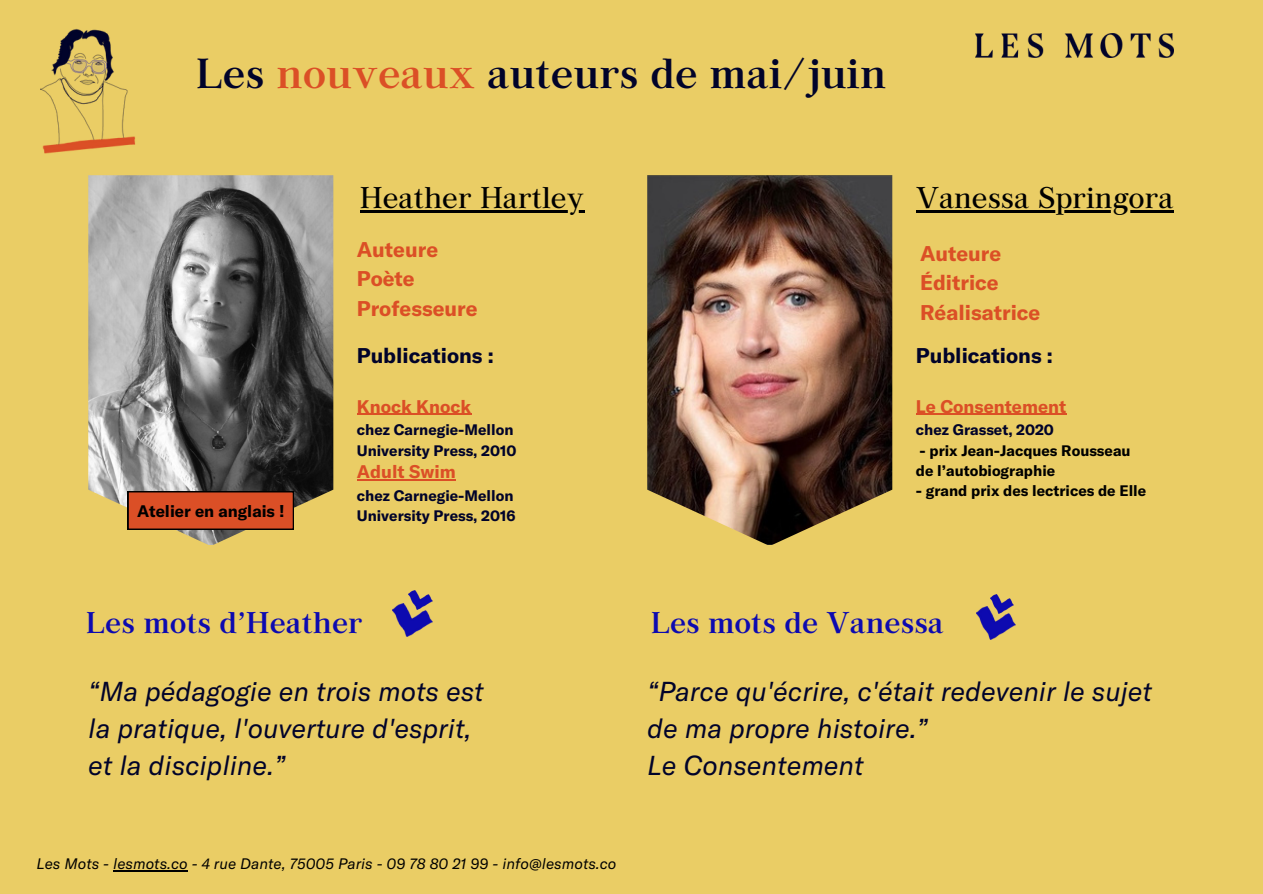
<style>
.page{position:relative;width:1263px;height:894px;background:#fff}
.page>*{position:absolute;margin:0;border:0;box-sizing:border-box;transform-origin:0 0}
.t1{font:600 42px "Archive Pro";color:#01032a}
.t2{font:600 30px "Archive Pro";color:#0d0ab0}
.t3{font:30px "Archive Pro";color:#000}
.t4{font:italic 27px/37.2px "GT America";color:#01032a}
.t5{font:700 21px/29.2px "GT America";color:#db4f26}
.t6{font:700 21px "GT America";color:#01032a}
.t7{font:700 18px "GT America";color:#db4f26}
.t8{font:700 16.5px "GT America";color:#000}
.t9{font:700 15px/20.2px "GT America";color:#01032a}
.t10{font:700 15px/20.2px "GT America";color:#000}
.t11{font:italic 15px "GT America";letter-spacing:.005em;color:#000}
.s1{color:#db4f26}
</style>
<div class="page">
<div style="left:0;top:0;width:1263px;height:893px;background:#eacd65"></div>
<img style="left:40px;top:29px;width:95px;height:124px">
<img style="left:88px;top:175px;width:245px;height:369px">
<img style="left:647px;top:175px;width:245px;height:369px">
<img style="left:393px;top:603px;width:39px;height:33px">
<img style="left:976px;top:606px;width:40px;height:32px">
<img style="left:409px;top:590px;width:23px;height:19px">
<img style="left:990px;top:594px;width:24px;height:19px">
<img style="left:975px;top:34px;width:198px;height:23px">
<svg style="left:128px;top:491px;width:166px;height:38px;background:#cd4923"></svg>
<hr style="left:113px;top:870px;width:75px;height:1px;background:#000">
<hr style="left:360px;top:210px;width:224px;height:2px;background:#000">
<hr style="left:916px;top:210px;width:258px;height:2px;background:#000">
<hr style="left:357px;top:414px;width:114px;height:1px;background:#db4f26">
<hr style="left:357px;top:479px;width:99px;height:1px;background:#db4f26">
<hr style="left:916px;top:414px;width:150px;height:1px;background:#db4f26">
<h1 class="t1" style="left:196px;top:43px;width:692px">Les <span class="s1">nouveaux</span> auteurs de mai/juin</h1>
<p class="t3" style="left:360px;top:176px;width:226px">Heather Hartley</p>
<p class="t3" style="left:916px;top:176px;width:259px">Vanessa Springora</p>
<p class="t8" style="left:137px;top:500px;width:149px">Atelier en anglais !</p>
<p class="t5" style="left:357px;top:234px;width:122px">Auteure<br>Poète<br>Professeure</p>
<p class="t5" style="left:920px;top:238px;width:122px">Auteure<br>Éditrice<br>Réalisatrice</p>
<p class="t6" style="left:357px;top:342px;width:138px">Publications :</p>
<p class="t7" style="left:357px;top:394px;width:116px">Knock Knock</p>
<p class="t9" style="left:357px;top:419px;width:161px">chez Carnegie-Mellon<br>University Press, 2010</p>
<p class="t7" style="left:357px;top:460px;width:100px">Adult Swim</p>
<p class="t9" style="left:357px;top:484px;width:160px">chez Carnegie-Mellon<br>University Press, 2016</p>
<p class="t6" style="left:916px;top:342px;width:138px">Publications :</p>
<p class="t7" style="left:916px;top:394px;width:152px">Le Consentement</p>
<p class="t9" style="left:916px;top:419px;width:139px">chez Grasset, 2020</p>
<p class="t10" style="left:916px;top:439px;width:216px">- prix Jean-Jacques Rousseau de l’autobiographie</p>
<p class="t10" style="left:916px;top:479px;width:232px">- grand prix des lectrices de Elle</p>
<p class="t2" style="left:86px;top:600px;width:278px">Les mots d’Heather</p>
<p class="t2" style="left:651px;top:600px;width:295px">Les mots de Vanessa</p>
<p class="t4" style="left:88px;top:671px;width:397px">“Ma pédagogie en trois mots est la pratique, l'ouverture d'esprit, et la discipline.”</p>
<p class="t4" style="left:647px;top:671px;width:506px">“Parce qu'écrire, c'était redevenir le sujet de ma propre histoire.”<br>Le Consentement</p>
<p class="t11" style="left:37px;top:853px;width:581px">Les Mots - lesmots.co - 4 rue Dante, 75005 Paris - 09 78 80 21 99 - info@lesmots.co</p>
</div>
